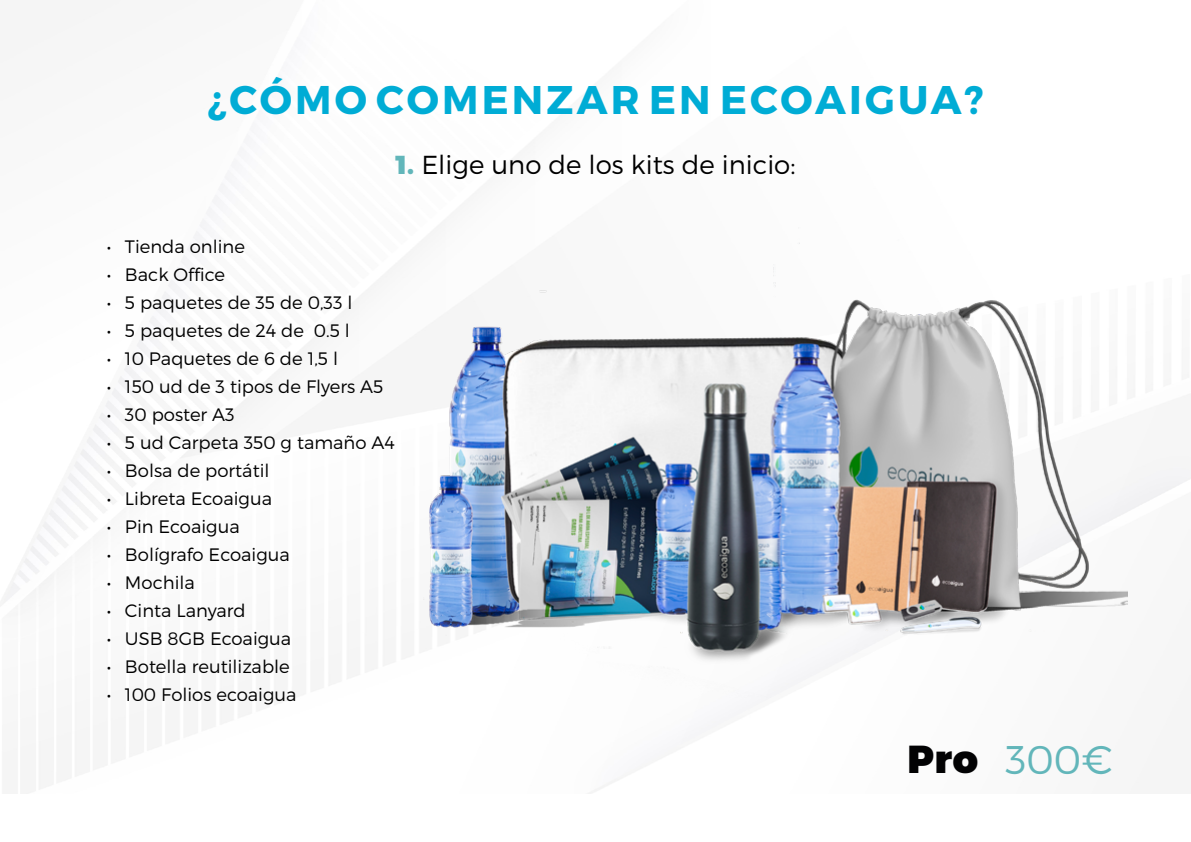
<style>
.page{position:relative;width:1191px;height:842px;background:#fff}
.page>*{position:absolute;margin:0;border:0;box-sizing:border-box;transform-origin:0 0}
.t1{font:700 40px "Montserrat";letter-spacing:.08em;color:#00acd5}
.t2{font:300 40px "Montserrat";color:#62b6ba}
.t3{font:300 26px "Montserrat";color:#000}
.t4{font:300 18px "Montserrat";color:#000}
.s1{font-weight:900;color:#62b6ba}
.s2{font-weight:900;font-size:39px;color:#020203}
</style>
<div class="page">
<img style="left:421px;top:198px;width:707px;height:499px">
<h1 class="t1" style="left:207px;top:75px;width:777px">¿CÓMO COMENZAR EN ECOAIGUA?</h1>
<h2 class="t3" style="left:395px;top:149px;width:401px"><span class="s1">1.</span> Elige uno de los kits de inicio:</h2>
<p class="t4" style="left:107px;top:235px;width:139px">• Tienda online</p>
<p class="t4" style="left:107px;top:263px;width:120px">• Back Office</p>
<p class="t4" style="left:107px;top:291px;width:247px">• 5 paquetes de 35 de 0,33 l</p>
<p class="t4" style="left:107px;top:319px;width:244px">• 5 paquetes de 24 de 0.5 l</p>
<p class="t4" style="left:107px;top:347px;width:232px">• 10 Paquetes de 6 de 1,5 l</p>
<p class="t4" style="left:107px;top:375px;width:278px">• 150 ud de 3 tipos de Flyers A5</p>
<p class="t4" style="left:107px;top:403px;width:129px">• 30 poster A3</p>
<p class="t4" style="left:107px;top:431px;width:289px">• 5 ud Carpeta 350 g tamaño A4</p>
<p class="t4" style="left:107px;top:459px;width:164px">• Bolsa de portátil</p>
<p class="t4" style="left:107px;top:487px;width:167px">• Libreta Ecoaigua</p>
<p class="t4" style="left:107px;top:515px;width:134px">• Pin Ecoaigua</p>
<p class="t4" style="left:107px;top:544px;width:184px">• Bolígrafo Ecoaigua</p>
<p class="t4" style="left:107px;top:572px;width:89px">• Mochila</p>
<p class="t4" style="left:107px;top:600px;width:140px">• Cinta Lanyard</p>
<p class="t4" style="left:107px;top:628px;width:186px">• USB 8GB Ecoaigua</p>
<p class="t4" style="left:107px;top:656px;width:184px">• Botella reutilizable</p>
<p class="t4" style="left:107px;top:684px;width:191px">• 100 Folios ecoaigua</p>
<h1 class="t2" style="left:907px;top:735px;width:207px"><span class="s2">Pro</span> 300€</h1>
</div>
